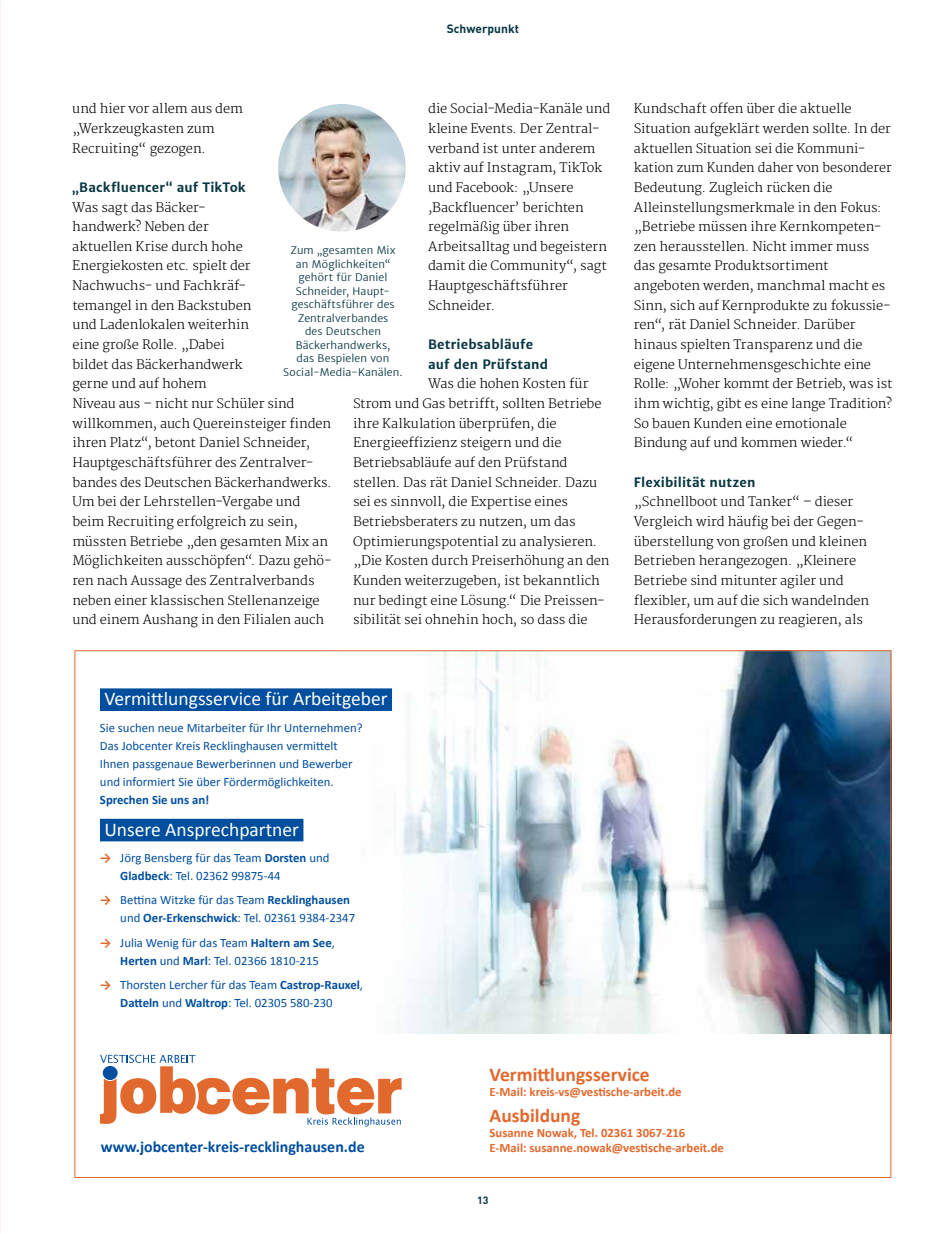
<style>
.page{position:relative;width:936px;height:1234px;background:#fff}
.page>*{position:absolute;margin:0;border:0;box-sizing:border-box;transform-origin:0 0}
.t1{font:19.5px "Calibri";color:#fff}
.t2{font:700 19.5px "Calibri";color:#e2692e}
.t3{font:700 15.9px "Calibri";color:#004e9e}
.t4{font:300 12.75px/19.6px "Merriweather";letter-spacing:-.01em;color:#000}
.t5{font:12.75px/18px "Calibri";color:#004e9e}
.t6{font:700 12.75px "Calibri";color:#e2692e}
.t7{font:700 12.75px/19.6px "Merriweather Sans";letter-spacing:.01em;color:#093743}
.t8{font:700 12.75px "Calibri";color:#004e9e}
.t9{font:700 12px "DIN";color:#093743}
.t10{font:300 10.5px/13.5px "Merriweather Sans";letter-spacing:.015em;color:#093743;text-align:center}
.t11{font:700 10.5px "DIN";color:#093743}
.s1{font-weight:700;color:#e2692e}
.s2{font-weight:700}
</style>
<div class="page">
<img style="left:0;top:0;width:1px;height:1233px">
<img style="left:478px;top:652px;width:411px;height:380px">
<svg style="left:136px;top:652px;width:342px;height:382px"></svg>
<svg style="left:100px;top:1054px;width:301px;height:72px"></svg>
<div style="left:100px;top:688px;width:292px;height:22px;background:#004e9e"></div>
<div style="left:100px;top:818px;width:203px;height:23px;background:#004e9e"></div>
<img style="left:278px;top:104px;width:128px;height:127px;border-radius:64px">
<p class="t9" style="left:447px;top:21px;width:74px">Schwerpunkt</p>
<p class="t4" style="left:428px;top:99px;width:184px">die Social-Media-Kanäle und kleine Events. Der Zentral&shy;verband ist unter anderem aktiv auf Instagram, TikTok und Facebook: „Unsere ,Backfluencer’ berichten regelmäßig über ihren<br>Arbeitsalltag und begeistern damit die Community“, sagt<br>Hauptgeschäftsführer<br>Schneider.</p>
<p class="t7" style="left:428px;top:335px;width:121px">Betriebsabläufe auf den Prüfstand</p>
<p class="t4" style="left:353px;top:374px;width:258px;text-indent:75px">Was die hohen Kosten für Strom und Gas betrifft, sollten Betriebe ihre Kalkulation überprüfen, die Energieeffizienz steigern und die Betriebsabläufe auf den Prüfstand stellen. Das rät Daniel Schneider. Dazu sei es sinnvoll, die Expertise eines Betriebsberaters zu nutzen, um das Optimierungspotential zu analysieren. „Die Kosten durch Preiserhöhung an den Kunden weiterzugeben, ist bekanntlich nur bedingt eine Lösung.“ Die Preissen&shy;sibilität sei ohnehin hoch, so dass die</p>
<p class="t4" style="left:72px;top:99px;width:172px">und hier vor allem aus dem „Werkzeugkasten zum<br>Recruiting“ gezogen.</p>
<p class="t7" style="left:72px;top:177px;width:175px">„Backfluencer“ auf TikTok</p>
<p class="t4" style="left:72px;top:198px;width:261px">Was sagt das Bäcker-<br>handwerk? Neben der<br>aktuellen Krise durch hohe<br>Energiekosten etc. spielt der<br>Nachwuchs- und Fachkräf-<br>temangel in den Backstuben<br>und Ladenlokalen weiterhin<br>eine große Rolle. „Dabei<br>bildet das Bäckerhandwerk<br>gerne und auf hohem<br>Niveau aus – nicht nur Schüler sind willkommen, auch Quereinsteiger finden ihren Platz“, betont Daniel Schneider,<br>Hauptgeschäftsführer des Zentralver&shy;bandes des Deutschen Bäckerhandwerks.<br>Um bei der Lehrstellen-Vergabe und beim Recruiting erfolgreich zu sein, müssten Betriebe „den gesamten Mix an<br>Möglichkeiten ausschöpfen“. Dazu gehö&shy;ren nach Aussage des Zentralverbands neben einer klassischen Stellenanzeige und einem Aushang in den Filialen auch</p>
<p class="t10" style="left:283px;top:244px;width:121px">Zum „gesamten Mix an Möglichkeiten“ gehört für Daniel<br>Schneider, Haupt&shy;geschäftsführer des<br>Zentralverbandes<br>des Deutschen<br>Bäckerhandwerks,<br>das Bespielen von<br>Social-Media-Kanälen.</p>
<p class="t4" style="left:634px;top:99px;width:260px">Kundschaft offen über die aktuelle Situation aufgeklärt werden sollte. In der aktuellen Situation sei die Kommuni&shy;kation zum Kunden daher von besonderer Bedeutung. Zugleich rücken die Alleinstellungsmerkmale in den Fokus: „Betriebe müssen ihre Kernkompeten&shy;zen herausstellen. Nicht immer muss das gesamte Produktsortiment angeboten werden, manchmal macht es Sinn, sich auf Kernprodukte zu fokussie&shy;ren“, rät Daniel Schneider. Darüber hinaus spielten Transparenz und die eigene Unternehmensgeschichte eine Rolle: „Woher kommt der Betrieb, was ist ihm wichtig, gibt es eine lange Tradition?<br>So bauen Kunden eine emotionale Bindung auf und kommen wieder.“</p>
<p class="t7" style="left:634px;top:472px;width:123px">Flexibilität nutzen</p>
<p class="t4" style="left:634px;top:492px;width:237px">„Schnellboot und Tanker“ – dieser Vergleich wird häufig bei der Gegen&shy;überstellung von großen und kleinen Betrieben herangezogen. „Kleinere Betriebe sind mitunter agiler und flexibler, um auf die sich wandelnden Herausforderungen zu reagieren, als</p>
<h1 class="t1" style="left:104px;top:686px;width:285px">Vermittlungsservice für Arbeitgeber</h1>
<p class="t5" style="left:100px;top:718px;width:264px">Sie suchen neue Mitarbeiter für Ihr Unternehmen?<br>Das Jobcenter Kreis Recklinghausen vermittelt Ihnen passgenaue Bewerberinnen und Bewerber und informiert Sie über Fördermöglichkeiten.</p>
<p class="t8" style="left:100px;top:791px;width:111px">Sprechen Sie uns an!</p>
<h1 class="t1" style="left:104px;top:816px;width:196px">Unsere Ansprechpartner</h1>
<p class="t5" style="left:120px;top:848px;width:210px;text-indent:-20px"><span class="s1">→</span> Jörg Bensberg für das Team <span class="s2">Dorsten</span> und<br><span class="s2">Gladbeck</span>: Tel. 02362 99875-44</p>
<p class="t5" style="left:120px;top:890px;width:236px;text-indent:-20px"><span class="s1">→</span> Bettina Witzke für das Team <span class="s2">Recklinghausen </span>und <span class="s2">Oer-Erkenschwick</span>: Tel. 02361 9384-2347</p>
<p class="t5" style="left:100px;top:933px;width:236px;text-align:center"><span class="s1">→</span> Julia Wenig für das Team <span class="s2">Haltern am See</span>,<br><span class="s2">Herten</span> und <span class="s2">Marl</span>: Tel. 02366 1810-215</p>
<p class="t5" style="left:120px;top:975px;width:244px;text-indent:-20px"><span class="s1">→</span> Thorsten Lercher für das Team <span class="s2">Castrop-Rauxel</span>,<br><span class="s2">Datteln</span> und <span class="s2">Waltrop</span>: Tel. 02305 580-230</p>
<h1 class="t2" style="left:489px;top:1061px;width:162px">Vermittlungsservice</h1>
<p class="t6" style="left:489px;top:1083px;width:194px">E-Mail: kreis-vs@vestische-arbeit.de</p>
<h1 class="t2" style="left:489px;top:1102px;width:92px">Ausbildung</h1>
<p class="t6" style="left:489px;top:1124px;width:197px">Susanne Nowak, Tel. 02361 3067-216</p>
<p class="t3" style="left:101px;top:1136px;width:265px">www.jobcenter-kreis-recklinghausen.de</p>
<p class="t6" style="left:489px;top:1139px;width:236px">E-Mail: susanne.nowak@vestische-arbeit.de</p>
<p class="t11" style="left:477px;top:1193px;width:13px">13</p>
</div>
